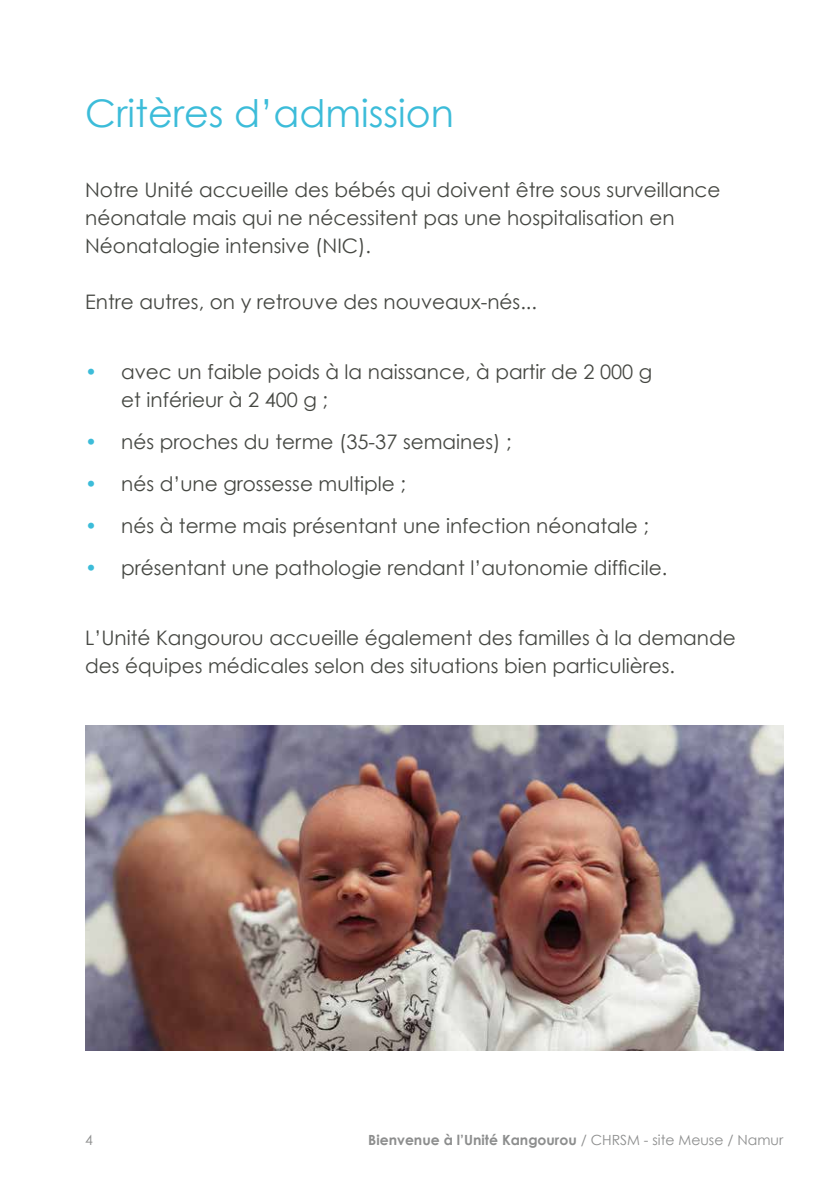
<style>
.page{position:relative;width:840px;height:1191px;background:#fff}
.page>*{position:absolute;margin:0;border:0;box-sizing:border-box;transform-origin:0 0}
.t1{font:38px "Century Gothic";color:#3cbcd9}
.t2{font:20px/28px "Century Gothic";color:#454742}
.t3{font:700 14px "Century Gothic";color:#8d8e8e}
.t4{font:14px "Century Gothic";color:#8d8e8e}
.s1{font-weight:700;color:#3cbcd9}
.s2{font-weight:400}
</style>
<div class="page">
<img style="left:85px;top:726px;width:697px;height:324px">
<h1 class="t1" style="left:85px;top:87px;width:370px">Critères d’admission</h1>
<p class="t2" style="left:85px;top:176px;width:636px">Notre Unité accueille des bébés qui doivent être sous surveillance néonatale mais qui ne nécessitent pas une hospitalisation en<br>Néonatalogie intensive (NIC).</p>
<p class="t2" style="left:85px;top:288px;width:453px">Entre autres, on y retrouve des nouveaux-nés...</p>
<p class="t2" style="left:121px;top:358px;width:532px;text-indent:-36px"><span class="s1">•</span> avec un faible poids à la naissance, à partir de 2 000 g et inférieur à 2 400 g ;</p>
<p class="t2" style="left:85px;top:428px;width:428px"><span class="s1">•</span> nés proches du terme (35-37 semaines) ;</p>
<p class="t2" style="left:85px;top:470px;width:322px"><span class="s1">•</span> nés d’une grossesse multiple ;</p>
<p class="t2" style="left:85px;top:512px;width:565px"><span class="s1">•</span> nés à terme mais présentant une infection néonatale ;</p>
<p class="t2" style="left:85px;top:554px;width:583px"><span class="s1">•</span> présentant une pathologie rendant l’autonomie difficile.</p>
<p class="t2" style="left:85px;top:624px;width:652px">L’Unité Kangourou accueille également des familles à la demande des équipes médicales selon des situations bien particulières.</p>
<p class="t4" style="left:85px;top:1130px;width:9px">4</p>
<p class="t3" style="left:368px;top:1129px;width:416px">Bienvenue à l’Unité Kangourou <span class="s2">/ CHRSM - site Meuse / Namur</span></p>
</div>
